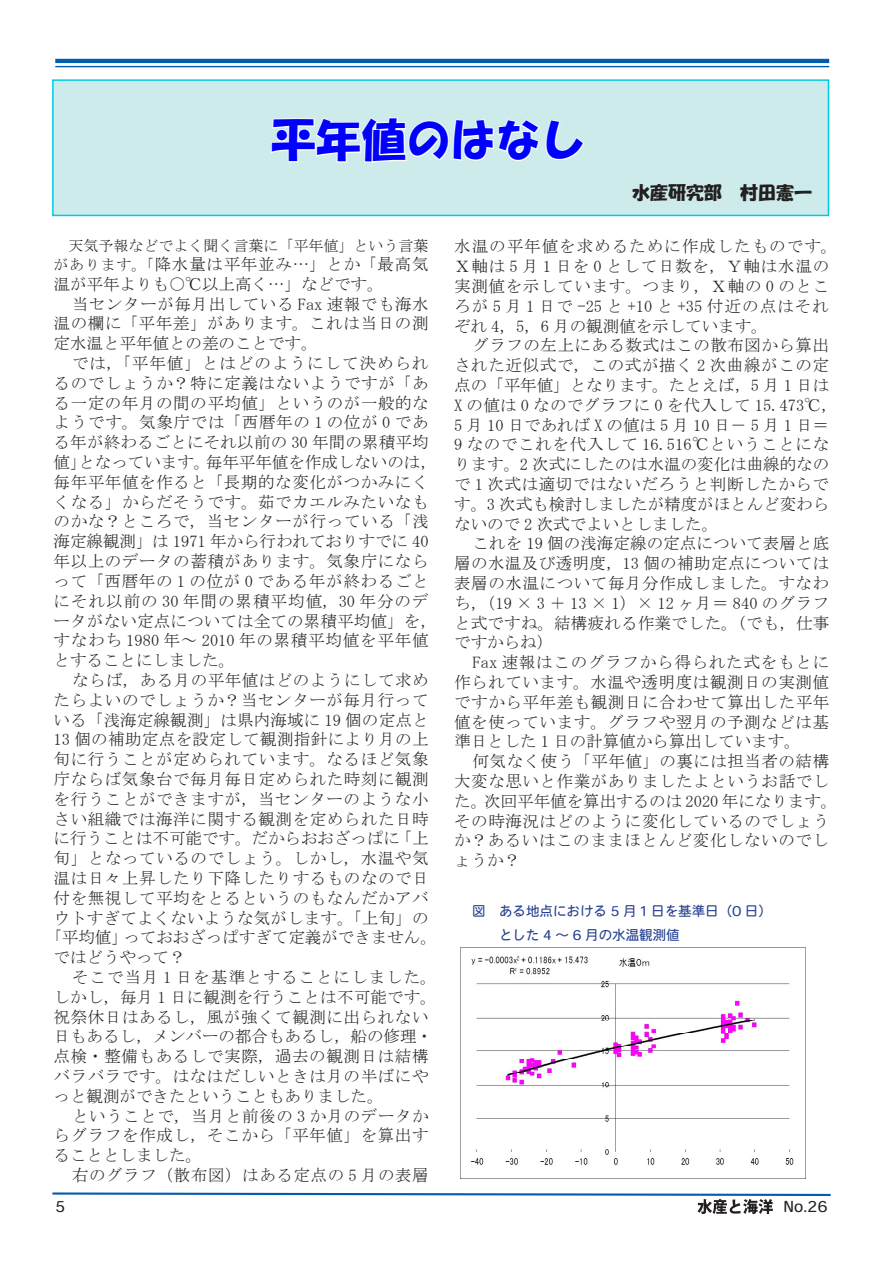
<style>
.page{position:relative;width:893px;height:1263px;background:#fff}
.page>*{position:absolute;margin:0;border:0;box-sizing:border-box;transform-origin:0 0}
.t1{font:45px "HGS Soei Kakupoptai";color:#00f}
.t2{font:18px "HGS Soei Kakupoptai";color:#231f20}
.t3{font:16.5px/19.8px "MS Mincho";letter-spacing:.035em;color:#231f20;text-align:justify}
.t4{font:16.5px/19.8px "MS Mincho";letter-spacing:.015em;color:#231f20}
.t5{font:16.5px/19.8px "MS Mincho";color:#231f20}
.t6{font:16.5px "MS Mincho";letter-spacing:.01em;color:#231f20}
.t7{font:16.5px "MS Mincho";letter-spacing:.065em;color:#231f20}
.t8{font:15px "MS Mincho";color:#231f20}
.t9{font:15px "Heisei Maru Go Std W4";color:#231f20}
.t10{font:13.5px/23.7px "Heisei Maru Go Std W4";color:#25408f}
.s1{font-size:15px}
</style>
<div class="page">
<svg style="left:52px;top:1192px;width:779px;height:22px"></svg>
<hr style="left:55px;top:59px;width:774px;height:4px;background:#015dad">
<hr style="left:55px;top:66px;width:774px;height:1px;background:#015dad">
<div style="left:53px;top:80px;width:775px;height:135px;background:#ceebec"></div>
<div style="left:52px;top:79px;width:777px;height:137px;border:2px solid #00ccde"></div>
<svg style="left:271px;top:117px;width:313px;height:46px"></svg>
<img style="left:460px;top:947px;width:345px;height:231px">
<h1 class="t1" style="left:271px;top:117px;width:316px">平年値のはなし</h1>
<p class="t2" style="left:632px;top:184px;width:181px">水産研究部　村田憲一</p>
<p class="t8" style="left:69px;top:238px;width:361px">天気予報などでよく聞く言葉に「平年値」という言葉</p>
<p class="t5" style="left:54px;top:254px;width:376px"><span class="s1">があります。「</span>降水量は平年並み…」とか「最高気温が平年よりも○℃以上高く…」などです。</p>
<p class="t3" style="left:54px;top:294px;width:377px;text-indent:18px">当センターが毎月出している Fax 速報でも海水温の欄に「平年差」があります。これは当日の測定水温と平年値との差のことです。</p>
<p class="t3" style="left:54px;top:353px;width:385px;text-align:left;text-indent:18px">では，「平年値」とはどのようにして決められるのでしょうか？特に定義はないようですが「ある一定の年月の間の平均値」というのが一般的なようです。気象庁では「西暦年の 1 の位が 0 である年が終わるごとにそれ以前の 30 年間の累積平均値」となっています。毎年平年値を作成しないのは，毎年平年値を作ると「長期的な変化がつかみにくくなる」からだそうです。茹でカエルみたいなものかな？ところで，当センターが行っている「浅海定線観測」は 1971 年から行われておりすでに 40年以上のデータの蓄積があります。気象庁にならって「西暦年の 1 の位が 0 である年が終わるごとにそれ以前の 30 年間の累積平均値，30 年分のデータがない定点については全ての累積平均値」を，すなわち 1980 年～ 2010 年の累積平均値を平年値とすることにしました。</p>
<p class="t3" style="left:72px;top:670px;width:358px">ならば，ある月の平年値はどのようにして求め</p>
<p class="t3" style="left:54px;top:690px;width:376px">たらよいのでしょうか？当センターが毎月行って</p>
<p class="t6" style="left:54px;top:711px;width:376px">いる「浅海定線観測」は県内海域に 19 個の定点と</p>
<p class="t3" style="left:54px;top:729px;width:377px">13 個の補助定点を設定して観測指針により月の上</p>
<p class="t3" style="left:54px;top:749px;width:376px">旬に行うことが定められています。なるほど気象</p>
<p class="t3" style="left:54px;top:769px;width:377px">庁ならば気象台で毎月毎日定められた時刻に観測</p>
<p class="t3" style="left:54px;top:789px;width:376px">を行うことができますが，当センターのような小</p>
<p class="t3" style="left:54px;top:809px;width:377px">さい組織では海洋に関する観測を定められた日時</p>
<p class="t5" style="left:54px;top:828px;width:376px">に行うことは不可能です。だからおおざっぱに「上</p>
<p class="t3" style="left:54px;top:848px;width:376px">旬」となっているのでしょう。しかし，水温や気</p>
<p class="t3" style="left:54px;top:868px;width:377px">温は日々上昇したり下降したりするものなので日</p>
<p class="t3" style="left:54px;top:888px;width:377px">付を無視して平均をとるというのもなんだかアバ</p>
<p class="t6" style="left:54px;top:909px;width:376px">ウトすぎてよくないような気がします。「上旬」の</p>
<p class="t5" style="left:45px;top:927px;width:393px">「平均値」っておおざっぱすぎて定義ができません。</p>
<p class="t5" style="left:54px;top:947px;width:133px">ではどうやって？</p>
<p class="t7" style="left:72px;top:969px;width:366px">そこで当月 1 日を基準とすることにしました。</p>
<p class="t6" style="left:54px;top:988px;width:385px">しかし，毎月 1 日に観測を行うことは不可能です。</p>
<p class="t3" style="left:54px;top:1007px;width:376px">祝祭休日はあるし，風が強くて観測に出られない</p>
<p class="t5" style="left:54px;top:1026px;width:381px">日もあるし，メンバーの都合もあるし，船の修理・</p>
<p class="t3" style="left:54px;top:1046px;width:376px">点検・整備もあるしで実際，過去の観測日は結構</p>
<p class="t3" style="left:54px;top:1066px;width:376px">バラバラです。はなはだしいときは月の半ばにや</p>
<p class="t5" style="left:54px;top:1086px;width:331px">っと観測ができたということもありました。</p>
<p class="t3" style="left:72px;top:1106px;width:358px">ということで，当月と前後の 3 か月のデータか</p>
<p class="t3" style="left:54px;top:1125px;width:376px">らグラフを作成し，そこから「平年値」を算出す</p>
<p class="t5" style="left:54px;top:1145px;width:150px">ることとしました。</p>
<p class="t3" style="left:72px;top:1165px;width:358px">右のグラフ（散布図）はある定点の 5 月の表層</p>
<p class="t3" style="left:454px;top:237px;width:385px;text-align:left">水温の平年値を求めるために作成したものです。<br>Ｘ軸は 5 月 1 日を 0 として日数を，Ｙ軸は水温の実測値を示しています。つまり，Ｘ軸の 0 のところが 5 月 1 日で -25 と +10 と +35 付近の点はそれぞれ 4，5，6 月の観測値を示しています。</p>
<p class="t4" style="left:454px;top:336px;width:385px;text-indent:18px">グラフの左上にある数式はこの散布図から算出された近似式で，この式が描く 2 次曲線がこの定点の「平年値」となります。たとえば，5 月 1 日は<br>X の値は 0 なのでグラフに 0 を代入して 15.473℃，<br>5月10日であればXの値は5月10日－5月1日＝<br>9 なのでこれを代入して 16.516℃ということになります。2 次式にしたのは水温の変化は曲線的なので 1 次式は適切ではないだろうと判断したからです。3 次式も検討しましたが精度がほとんど変わらないので 2 次式でよいとしました。</p>
<p class="t3" style="left:454px;top:534px;width:377px;text-indent:18px">これを 19 個の浅海定線の定点について表層と底層の水温及び透明度，13 個の補助定点については表層の水温について毎月分作成しました。すなわち，（19 × 3 ＋ 13 × 1）× 12 ヶ月＝ 840 のグラフと式ですね。結構疲れる作業でした。（でも，仕事ですからね）</p>
<p class="t3" style="left:454px;top:652px;width:377px;text-indent:18px">Fax 速報はこのグラフから得られた式をもとに作られています。水温や透明度は観測日の実測値ですから平年差も観測日に合わせて算出した平年値を使っています。グラフや翌月の予測などは基準日とした 1 日の計算値から算出しています。</p>
<p class="t3" style="left:454px;top:751px;width:385px;text-align:left;text-indent:18px">何気なく使う「平年値」の裏には担当者の結構大変な思いと作業がありましたよというお話でした。次回平年値を算出するのは 2020 年になります。その時海況はどのように変化しているのでしょうか？あるいはこのままほとんど変化しないのでしょうか？</p>
<p class="t10" style="left:472px;top:899px;width:301px">図　ある地点における 5 月 1 日を基準日（0 日）　　とした 4 ～ 6 月の水温観測値</p>
<p class="t9" style="left:55px;top:1197px;width:12px">5</p>
<p class="t9" style="left:783px;top:1196px;width:46px">No.26</p>
</div>
